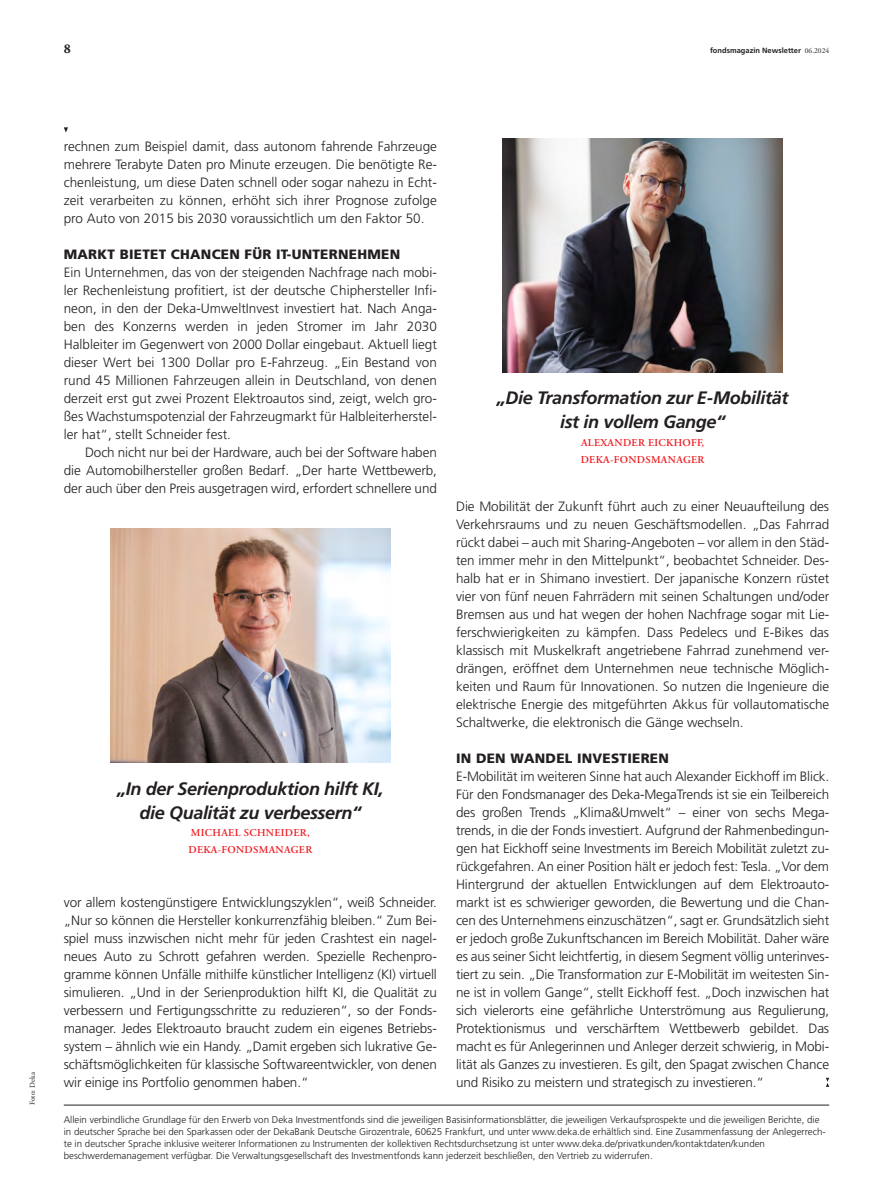
<style>
.page{position:relative;width:893px;height:1191px;background:#fff}
.page>*{position:absolute;margin:0;border:0;box-sizing:border-box;transform-origin:0 0}
.foma_2023_-_Folgefoto_Zitat{font:italic 700 18px/24px "Deka Frutiger Mac";letter-spacing:-.02em;color:#231f20;text-align:center}
.foma_2023_-_Fließtext{font:300 13.5px/18px "Deka Frutiger Mac";letter-spacing:-.005em;color:#231f20;text-align:justify}
.foma_2023_-_Fließtext_mit_Einzug{font:300 13.5px/18px "Deka Frutiger Mac";letter-spacing:-.01em;color:#231f20;text-align:justify}
.foma_2023_-_Zwischentitel{font:900 13.5px "Deka Frutiger Mac";letter-spacing:.02em;color:#231f20}
.t1{font:700 13.5px "Deka A Garamond Mac";color:#231f20}
.foma_2023_-_Folgefoto_Zitat-2{font:10.5px/17.2px "Deka A Garamond Mac Sembd";letter-spacing:.03em;color:#ee1d23}
.t2{font:300 9.75px/12px "Deka Frutiger Mac";color:#231f20}
.t3{font:700 7.5px "Deka Frutiger Mac";color:#231f20}
.foma_2023_-_Bildnachweis___Credits{font:7.5px "Deka A Garamond Mac";color:#231f20}
.s1{font-family:"Deka A Garamond Mac";font-weight:400}
</style>
<div class="page">
<hr style="left:64px;top:1104px;width:765px;height:1px;background:#231f20">
<svg style="left:826px;top:1077px;width:3px;height:10px"></svg>
<svg style="left:64px;top:127px;width:4px;height:6px"></svg>
<img style="left:502px;top:138px;width:281px;height:234px">
<img style="left:110px;top:529px;width:281px;height:233px">
<p class="t1" style="left:64px;top:41px;width:9px">8</p>
<p class="t3" style="left:710px;top:46px;width:121px">fondsmagazin Newsletter <span class="s1">06.2024</span></p>
<p class="foma_2023_-_Bildnachweis___Credits" style="left:28px;top:1105px;width:34px;rotate:-90deg">Foto: Deka</p>
<p class="foma_2023_-_Fließtext_mit_Einzug" style="left:64px;top:137px;width:375px">rechnen zum Beispiel damit, dass autonom fahrende Fahrzeuge mehrere Terabyte Daten pro Minute erzeugen. Die benötigte Re&shy;chenleistung, um diese Daten schnell oder sogar nahezu in Echt&shy;zeit verarbeiten zu können, erhöht sich ihrer Prognose zufolge pro Auto von 2015 bis 2030 voraussichtlich um den Faktor 50.</p>
<p class="foma_2023_-_Zwischentitel" style="left:64px;top:247px;width:338px">MARKT BIETET CHANCEN FÜR IT-UNTERNEHMEN</p>
<p class="foma_2023_-_Fließtext" style="left:64px;top:263px;width:375px">Ein Unternehmen, das von der steigenden Nachfrage nach mobi&shy;ler Rechenleistung profitiert, ist der deutsche Chiphersteller Infi&shy;neon, in den der Deka-UmweltInvest investiert hat. Nach Anga&shy;ben des Konzerns werden in jeden Stromer im Jahr 2030<br>Halbleiter im Gegenwert von 2000 Dollar eingebaut. Aktuell liegt dieser Wert bei 1300 Dollar pro E-Fahrzeug. „Ein Bestand von rund 45 Millionen Fahrzeugen allein in Deutschland, von denen derzeit erst gut zwei Prozent Elektroautos sind, zeigt, welch gro&shy;ßes Wachstumspotenzial der Fahrzeugmarkt für Halbleiterherstel&shy;ler hat“, stellt Schneider fest.</p>
<p class="foma_2023_-_Fließtext_mit_Einzug" style="left:64px;top:443px;width:375px;text-indent:21px">Doch nicht nur bei der Hardware, auch bei der Software haben die Automobilhersteller großen Bedarf. „Der harte Wettbewerb, der auch über den Preis ausgetragen wird, erfordert schnellere und</p>
<p class="foma_2023_-_Folgefoto_Zitat" style="left:117px;top:777px;width:268px">„In der Serienproduktion hilft KI, die Qualität zu verbessern“</p>
<p class="foma_2023_-_Folgefoto_Zitat-2" style="left:188px;top:824px;width:125px">MICHAEL SCHNEIDER,<br>DEKA-FONDSMANAGER</p>
<p class="foma_2023_-_Fließtext_mit_Einzug" style="left:64px;top:893px;width:375px">vor allem kostengünstigere Entwicklungszyklen“, weiß Schneider. „Nur so können die Hersteller konkurrenzfähig bleiben.“ Zum Bei&shy;spiel muss inzwischen nicht mehr für jeden Crashtest ein nagel&shy;neues Auto zu Schrott gefahren werden. Spezielle Rechenpro&shy;gramme können Unfälle mithilfe künstlicher Intelligenz (KI) virtuell simulieren. „Und in der Serienproduktion hilft KI, die Qualität zu verbessern und Fertigungsschritte zu reduzieren“, so der Fonds&shy;manager. Jedes Elektroauto braucht zudem ein eigenes Betriebs&shy;system – ähnlich wie ein Handy. „Damit ergeben sich lukrative Ge&shy;schäftsmöglichkeiten für klassische Softwareentwickler, von denen wir einige ins Portfolio genommen haben.“</p>
<p class="foma_2023_-_Folgefoto_Zitat" style="left:497px;top:387px;width:293px">„Die Transformation zur E-Mobilität ist in vollem Gange“</p>
<p class="foma_2023_-_Folgefoto_Zitat-2" style="left:581px;top:434px;width:125px">ALEXANDER EICKHOFF,<br>DEKA-FONDSMANAGER</p>
<p class="foma_2023_-_Fließtext" style="left:456px;top:497px;width:375px">Die Mobilität der Zukunft führt auch zu einer Neuaufteilung des Verkehrsraums und zu neuen Geschäftsmodellen. „Das Fahrrad rückt dabei – auch mit Sharing-Angeboten – vor allem in den Städ&shy;ten immer mehr in den Mittelpunkt“, beobachtet Schneider. Des&shy;halb hat er in Shimano investiert. Der japanische Konzern rüstet vier von fünf neuen Fahrrädern mit seinen Schaltungen und/oder Bremsen aus und hat wegen der hohen Nachfrage sogar mit Lie&shy;ferschwierigkeiten zu kämpfen. Dass Pedelecs und E-Bikes das klassisch mit Muskelkraft angetriebene Fahrrad zunehmend ver&shy;drängen, eröffnet dem Unternehmen neue technische Möglich&shy;keiten und Raum für Innovationen. So nutzen die Ingenieure die elektrische Energie des mitgeführten Akkus für vollautomatische Schaltwerke, die elektronisch die Gänge wechseln.</p>
<p class="foma_2023_-_Zwischentitel" style="left:456px;top:750px;width:214px">IN DEN WANDEL INVESTIEREN</p>
<p class="foma_2023_-_Fließtext" style="left:456px;top:767px;width:375px">E-Mobilität im weiteren Sinne hat auch Alexander Eickhoff im Blick.<br>Für den Fondsmanager des Deka-MegaTrends ist sie ein Teilbereich des großen Trends „Klima&amp;Umwelt“ – einer von sechs Mega&shy;trends, in die der Fonds investiert. Aufgrund der Rahmenbedingun&shy;gen hat Eickhoff seine Investments im Bereich Mobilität zuletzt zu&shy;rückgefahren. An einer Position hält er jedoch fest: Tesla. „Vor dem Hintergrund der aktuellen Entwicklungen auf dem Elektroauto&shy;markt ist es schwieriger geworden, die Bewertung und die Chan&shy;cen des Unternehmens einzuschätzen“, sagt er. Grundsätzlich sieht er jedoch große Zukunftschancen im Bereich Mobilität. Daher wäre es aus seiner Sicht leichtfertig, in diesem Segment völlig unterinves&shy;tiert zu sein. „Die Transformation zur E-Mobilität im weitesten Sin&shy;ne ist in vollem Gange“, stellt Eickhoff fest. „Doch inzwischen hat sich vielerorts eine gefährliche Unterströmung aus Regulierung, Protektionismus und verschärftem Wettbewerb gebildet. Das macht es für Anlegerinnen und Anleger derzeit schwierig, in Mobi&shy;lität als Ganzes zu investieren. Es gilt, den Spagat zwischen Chance und Risiko zu meistern und strategisch zu investieren.“</p>
<p class="t2" style="left:64px;top:1113px;width:763px">Allein verbindliche Grundlage für den Erwerb von Deka Investmentfonds sind die jeweiligen Basisinformationsblätter, die jeweiligen Verkaufsprospekte und die jeweiligen Berichte, die in deutscher Sprache bei den Sparkassen oder der DekaBank Deutsche Girozentrale, 60625 Frankfurt, und unter www.deka.de erhältlich sind. Eine Zusammenfassung der Anlegerrech&shy;te in deutscher Sprache inklusive weiterer Informationen zu Instrumenten der kollektiven Rechtsdurchsetzung ist unter www.deka.de/privatkunden/kontaktdaten/kunden beschwerdemanagement verfügbar. Die Verwaltungsgesellschaft des Investmentfonds kann jederzeit beschließen, den Vertrieb zu widerrufen.</p>
</div>
